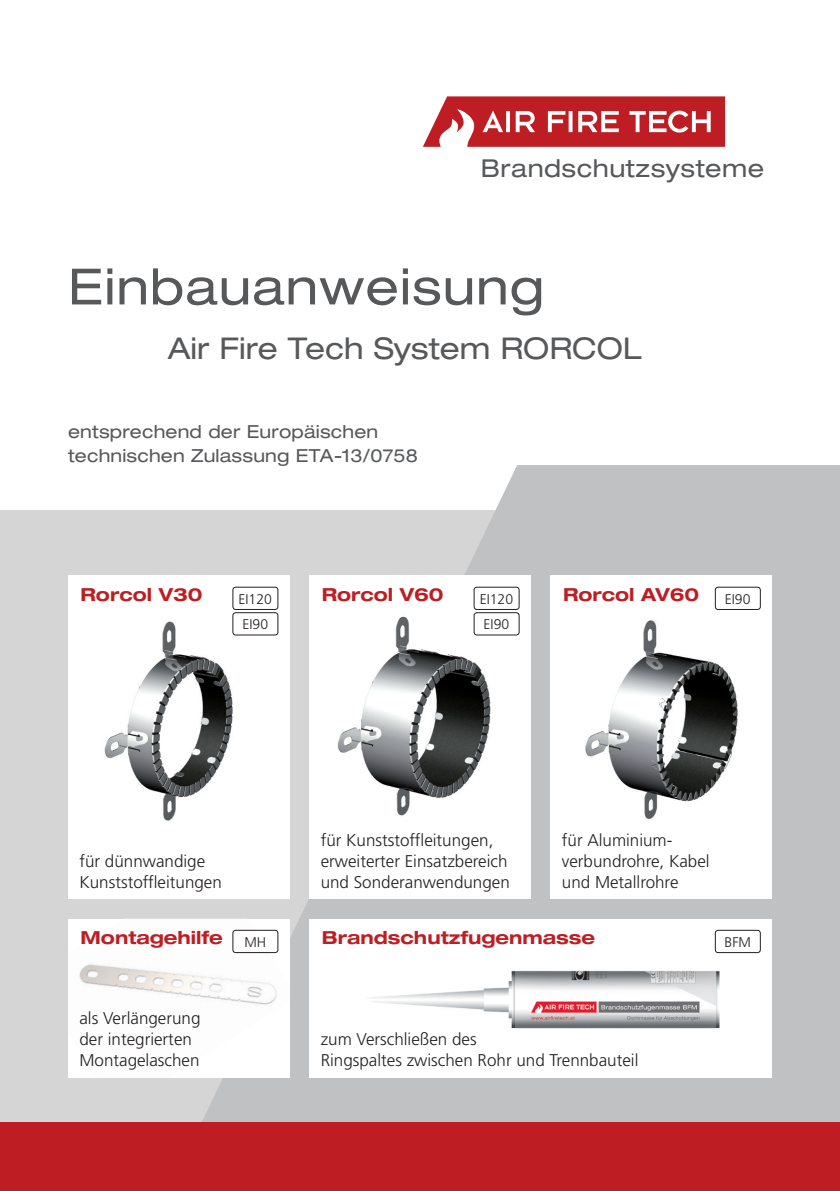
<style>
.page{position:relative;width:840px;height:1191px;background:#fff}
.page>*{position:absolute;margin:0;border:0;box-sizing:border-box;transform-origin:0 0}
.t1{font:expanded 50px "Helvetica Neue";letter-spacing:.02em;color:#57585a}
.t2{font:expanded 30px "Helvetica Neue";color:#57585a}
.t3{font:expanded 24.6px "Helvetica Neue";letter-spacing:.02em;color:#57585a}
.t4{font:700 expanded 18px "Helvetica Neue";color:#be1e23}
.t5{font:expanded 18px/24px "Helvetica Neue";letter-spacing:.01em;color:#57585a}
.t6{font:300 17px/21px "Frutiger";color:#231f20}
.t7{font:300 14px "Frutiger";color:#231f20}
</style>
<div class="page">
<div style="left:0;top:510px;width:822px;height:681px;background:#d6d5d6"></div>
<svg style="left:168px;top:465px;width:671px;height:658px;fill:#c0c1c2"></svg>
<div style="left:309px;top:918px;width:462px;height:159px;background:#fff"></div>
<img style="left:368px;top:952px;width:366px;height:77px">
<img style="left:68px;top:918px;width:221px;height:159px">
<svg style="left:423px;top:96px;width:301px;height:51px"></svg>
<div style="left:68px;top:575px;width:221px;height:324px;background:#fff"></div>
<img style="left:104px;top:593px;width:175px;height:228px">
<div style="left:550px;top:575px;width:221px;height:324px;background:#fff"></div>
<img style="left:585px;top:620px;width:153px;height:200px">
<div style="left:309px;top:575px;width:221px;height:324px;background:#fff"></div>
<img style="left:337px;top:590px;width:183px;height:226px">
<div style="left:232px;top:587px;width:46px;height:22px;border:1px solid #231f20;border-radius:3px"></div>
<div style="left:473px;top:587px;width:46px;height:22px;border:1px solid #231f20;border-radius:3px"></div>
<div style="left:232px;top:612px;width:46px;height:23px;border:1px solid #231f20;border-radius:3px"></div>
<div style="left:473px;top:612px;width:46px;height:23px;border:1px solid #231f20;border-radius:3px"></div>
<div style="left:714px;top:587px;width:46px;height:22px;border:1px solid #231f20;border-radius:3px"></div>
<div style="left:232px;top:930px;width:46px;height:22px;border:1px solid #231f20;border-radius:3px"></div>
<div style="left:714px;top:930px;width:46px;height:22px;border:1px solid #231f20;border-radius:3px"></div>
<div style="left:0;top:1123px;width:839px;height:68px;background:#be1e23"></div>
<h3 class="t3" style="left:480px;top:153px;width:285px">Brandschutzsysteme</h3>
<h1 class="t1" style="left:68px;top:256px;width:477px">Einbauanweisung</h1>
<h2 class="t2" style="left:168px;top:330px;width:475px">Air Fire Tech System RORCOL</h2>
<p class="t5" style="left:68px;top:420px;width:351px">entsprechend der Europäischen technischen Zulassung ETA-13/0758</p>
<p class="t4" style="left:81px;top:583px;width:123px">Rorcol V30</p>
<p class="t7" style="left:238px;top:591px;width:35px">EI120</p>
<p class="t4" style="left:321px;top:583px;width:123px">Rorcol V60</p>
<p class="t7" style="left:479px;top:591px;width:35px">EI120</p>
<p class="t4" style="left:562px;top:583px;width:138px">Rorcol AV60</p>
<p class="t7" style="left:242px;top:616px;width:27px">EI90</p>
<p class="t7" style="left:483px;top:616px;width:27px">EI90</p>
<p class="t7" style="left:724px;top:591px;width:27px">EI90</p>
<p class="t6" style="left:79px;top:850px;width:144px">für dünnwandige<br>Kunststoffleitungen</p>
<p class="t6" style="left:320px;top:829px;width:190px">für Kunststoffleitungen, erweiterter Einsatzbereich und Sonderanwendungen</p>
<p class="t6" style="left:561px;top:829px;width:149px">für Aluminium&shy;verbundrohre, Kabel und Metallrohre</p>
<p class="t4" style="left:81px;top:926px;width:187px">Montagehilfe <sub>MH</sub></p>
<p class="t4" style="left:321px;top:926px;width:275px">Brandschutzfugenmasse</p>
<p class="t7" style="left:724px;top:934px;width:28px">BFM</p>
<p class="t6" style="left:79px;top:1007px;width:122px">als Verlängerung der integrierten<br>Montagelaschen</p>
<p class="t6" style="left:320px;top:1028px;width:319px">zum Verschließen des<br>Ringspaltes zwischen Rohr und Trennbauteil</p>
</div>
